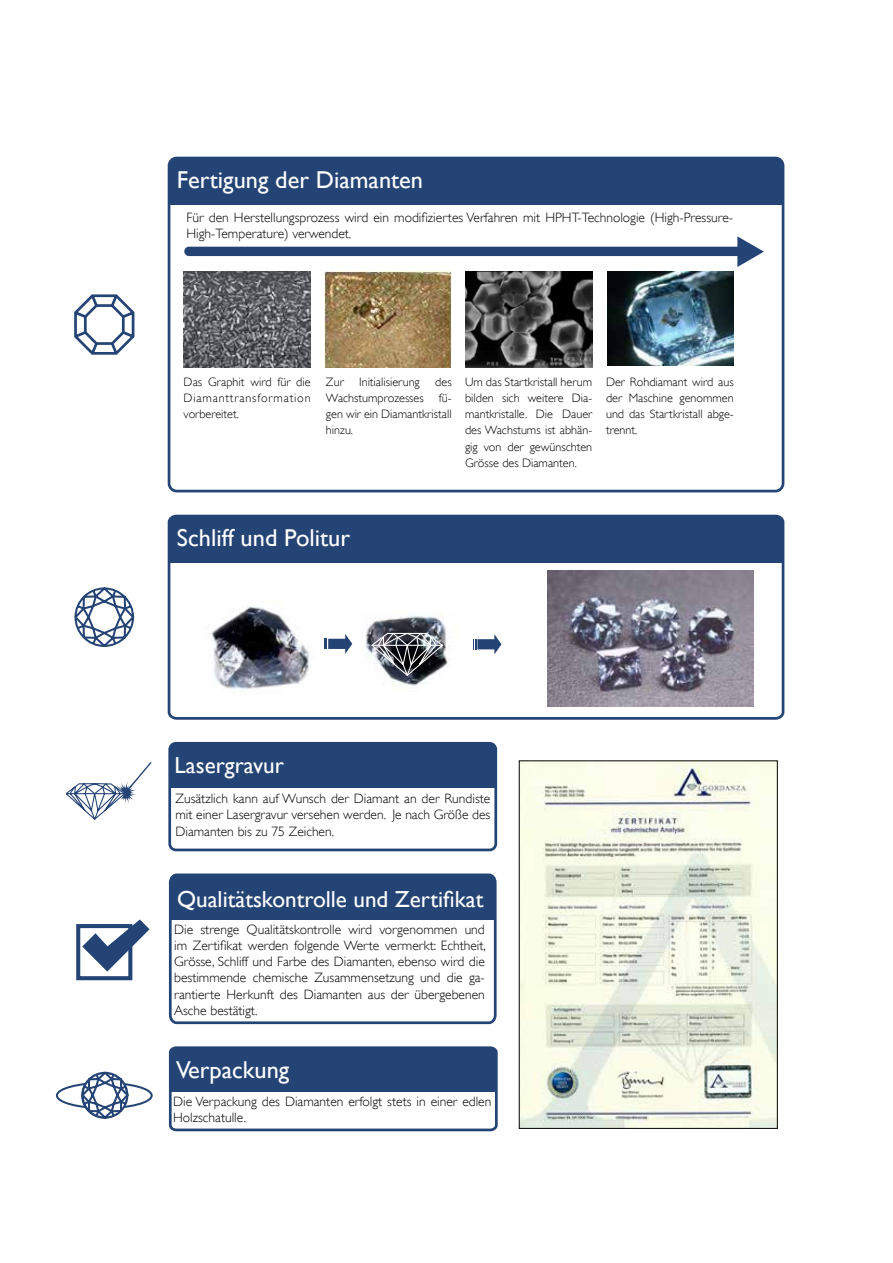
<style>
.page{position:relative;width:893px;height:1263px;background:#fff}
.page>*{position:absolute;margin:0;border:0;box-sizing:border-box;transform-origin:0 0}
.t1{font:24.3px "Gill Sans";color:#fff}
.t2{font:23.1px "Gill Sans";color:#fff}
.t3{font:300 13.5px/16.2px "Gill Sans";color:#000}
.t4{font:300 12.15px/16.2px "Gill Sans";color:#000;text-align:justify}
</style>
<div class="page">
<div style="left:169px;top:158px;width:614px;height:46px;background:#254476;border-radius:8px"></div>
<svg style="left:74px;top:294px;width:61px;height:61px"></svg>
<svg style="left:737px;top:236px;width:27px;height:31px"></svg>
<div style="left:168px;top:157px;width:616px;height:335px;border:3px solid #254476;border-radius:8px"></div>
<div style="left:170px;top:175px;width:613px;height:29px;background:#254476"></div>
<div style="left:169px;top:174px;width:615px;height:31px;border:1px solid #254476"></div>
<div style="left:185px;top:247px;width:560px;height:8px;background:#254476;border-radius:4px"></div>
<div style="left:184px;top:247px;width:561px;height:9px;border:1px solid #254476;border-radius:4px"></div>
<svg style="left:74px;top:587px;width:61px;height:61px"></svg>
<svg style="left:167px;top:514px;width:618px;height:206px"></svg>
<div style="left:169px;top:516px;width:612px;height:43px;background:#254476;border-radius:7px"></div>
<div style="left:168px;top:515px;width:614px;height:44px;border:1px solid #254476;border-radius:7px"></div>
<div style="left:76px;top:924px;width:56px;height:56px;border:4px solid #254476"></div>
<svg style="left:82px;top:919px;width:68px;height:52px"></svg>
<svg style="left:168px;top:873px;width:329px;height:152px"></svg>
<div style="left:170px;top:875px;width:325px;height:44px;background:#254476"></div>
<svg style="left:168px;top:1046px;width:330px;height:86px"></svg>
<svg style="left:57px;top:1083px;width:95px;height:25px"></svg>
<svg style="left:80px;top:1071px;width:50px;height:48px"></svg>
<div style="left:168px;top:742px;width:329px;height:109px;border:3px solid #254476;border-radius:6px"></div>
<div style="left:170px;top:743px;width:326px;height:44px;background:#254476"></div>
<svg style="left:66px;top:762px;width:86px;height:57px"></svg>
<img style="left:184px;top:271px;width:126px;height:96px">
<img style="left:325px;top:271px;width:126px;height:96px">
<img style="left:466px;top:271px;width:126px;height:96px">
<img style="left:607px;top:272px;width:126px;height:94px">
<img style="left:548px;top:571px;width:206px;height:135px">
<svg style="left:473px;top:634px;width:28px;height:20px"></svg>
<img style="left:521px;top:762px;width:255px;height:365px">
<div style="left:519px;top:760px;width:259px;height:369px;border:1px solid #000"></div>
<img style="left:199px;top:600px;width:116px;height:96px">
<h1 class="t1" style="left:177px;top:166px;width:248px">Fertigung der Diamanten</h1>
<p class="t3" style="left:187px;top:209px;width:548px">Für den Herstellungsprozess wird ein modifiziertes Verfahren mit HPHT-Technologie (High-Pressure-<br>High-Temperature) verwendet.</p>
<p class="t4" style="left:184px;top:373px;width:128px">Das Graphit wird für die Diamanttransformation vorbereitet.</p>
<p class="t4" style="left:326px;top:373px;width:127px;text-indent:109px">des Wachstumprozesses fü&shy;gen wir ein Diamantkristall hinzu.</p>
<p class="t4" style="left:465px;top:373px;width:129px">Um das Startkristall herum bilden sich weitere Dia&shy;mantkristalle. Die Dauer des Wachstums ist abhän&shy;gig von der gewünschten Grösse des Diamanten.</p>
<p class="t4" style="left:606px;top:373px;width:129px">Der Rohdiamant wird aus der Maschine genommen und das Startkristall abge&shy;trennt.</p>
<p class="t4" style="left:326px;top:373px;width:19px">Zur</p>
<p class="t4" style="left:359px;top:373px;width:62px">Initialisierung</p>
<h1 class="t1" style="left:177px;top:523px;width:175px">Schliff und Politur</h1>
<h2 class="t2" style="left:175px;top:751px;width:111px">Lasergravur</h2>
<p class="t3" style="left:176px;top:790px;width:316px;text-align:justify">Zusätzlich kann auf Wunsch der Diamant an der Rundiste mit einer Lasergravur versehen werden. Je nach Größe des Diamanten bis zu 75 Zeichen.</p>
<h2 class="t2" style="left:177px;top:885px;width:308px">Qualitätskontrolle und Zertifikat</h2>
<p class="t3" style="left:174px;top:921px;width:313px;text-align:justify">Die strenge Qualitätskontrolle wird vorgenommen und im Zertifikat werden folgende Werte vermerkt: Echtheit, Grösse, Schliff und Farbe des Diamanten, ebenso wird die bestimmende chemische Zusammensetzung und die ga&shy;rantierte Herkunft des Diamanten aus der übergebenen Asche bestätigt.</p>
<h1 class="t1" style="left:176px;top:1055px;width:115px">Verpackung</h1>
<p class="t3" style="left:173px;top:1093px;width:320px">Die Verpackung des Diamanten erfolgt stets in einer edlen<br>Holzschatulle.</p>
</div>
